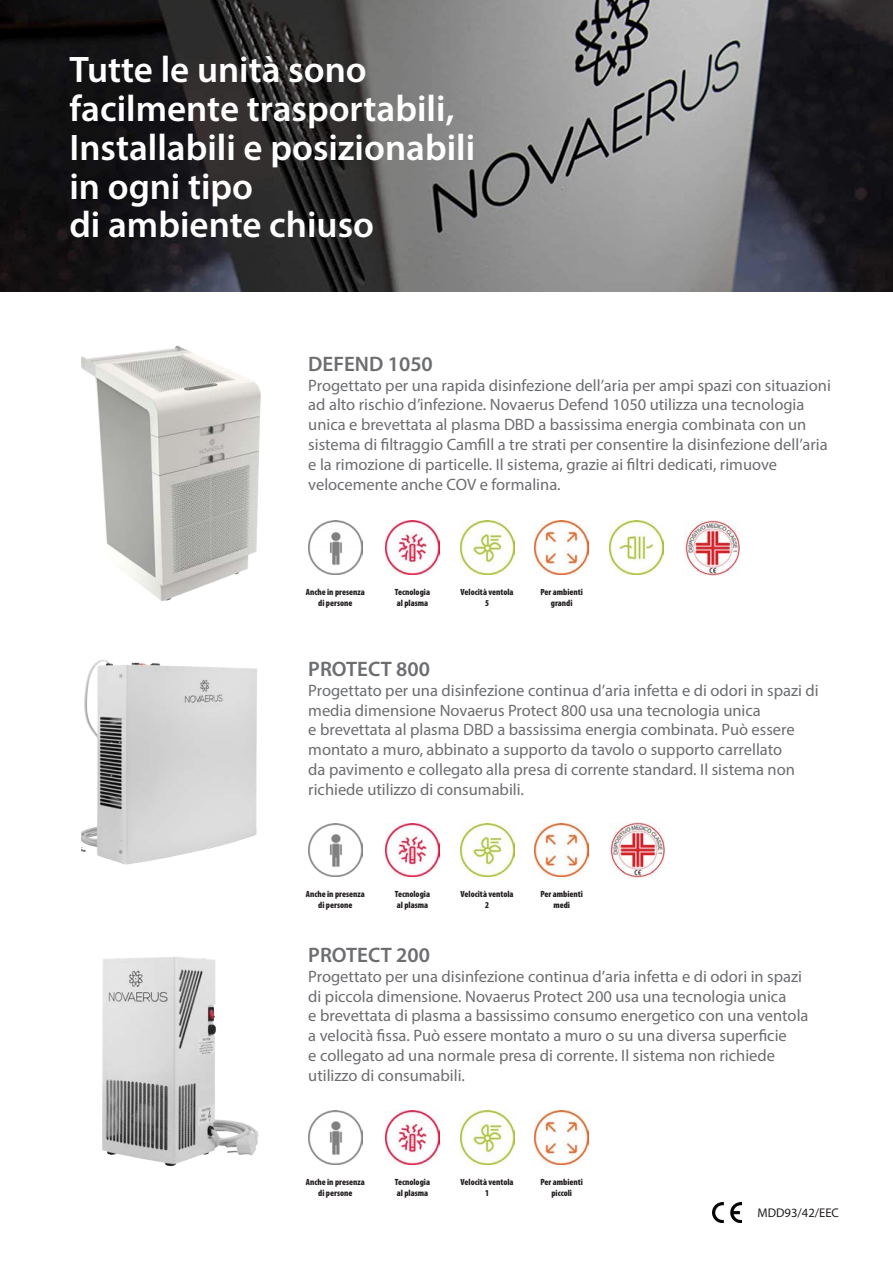
<style>
.page{position:relative;width:893px;height:1263px;background:#fff}
.page>*{position:absolute;margin:0;border:0;box-sizing:border-box;transform-origin:0 0}
.t1{font:600 37.05px/38.8px "Myriad Pro";color:#fff}
.t2{font:600 21px "Myriad Pro";color:#6c6d70}
.t3{font:16.5px/19.8px "Myriad Pro";color:#6c6d70}
.t4{font:12.6px "Myriad Pro";color:#231f20}
.t5{font:900 condensed 9px/10.8px "Myriad Pro";color:#231f20;text-align:center}
</style>
<div class="page">
<img style="left:0;top:0;width:893px;height:291px">
<img style="left:102px;top:957px;width:157px;height:210px">
<img style="left:81px;top:659px;width:176px;height:206px">
<img style="left:81px;top:345px;width:180px;height:256px">
<img style="left:308px;top:521px;width:54px;height:54px">
<img style="left:308px;top:823px;width:54px;height:54px">
<img style="left:308px;top:1111px;width:54px;height:53px">
<img style="left:684px;top:520px;width:56px;height:55px">
<img style="left:609px;top:822px;width:56px;height:56px">
<img style="left:385px;top:521px;width:54px;height:54px">
<img style="left:385px;top:823px;width:54px;height:54px">
<img style="left:385px;top:1111px;width:54px;height:53px">
<img style="left:460px;top:521px;width:54px;height:54px">
<img style="left:460px;top:823px;width:54px;height:54px">
<img style="left:460px;top:1111px;width:54px;height:53px">
<img style="left:535px;top:521px;width:54px;height:54px">
<img style="left:535px;top:823px;width:54px;height:54px">
<img style="left:535px;top:1111px;width:54px;height:53px">
<img style="left:609px;top:521px;width:54px;height:54px">
<img style="left:323px;top:529px;width:24px;height:38px">
<img style="left:323px;top:831px;width:24px;height:38px">
<img style="left:323px;top:1119px;width:24px;height:38px">
<img style="left:712px;top:1202px;width:29px;height:21px">
<h1 class="t1" style="left:69px;top:49px;width:407px">Tutte le unità sono facilmente trasportabili,<br>Installabili e posizionabili in ogni tipo<br>di ambiente chiuso</h1>
<p class="t2" style="left:308px;top:350px;width:126px">DEFEND 1050</p>
<p class="t3" style="left:308px;top:375px;width:524px">Progettato per una rapida disinfezione dell’aria per ampi spazi con situazioni ad alto rischio d’infezione. Novaerus Defend 1050 utilizza una tecnologia unica e brevettata al plasma DBD a bassissima energia combinata con un sistema di filtraggio Camfill a tre strati per consentire la disinfezione dell’aria e la rimozione di particelle. Il sistema, grazie ai filtri dedicati, rimuove velocemente anche COV e formalina.</p>
<p class="t5" style="left:306px;top:587px;width:60px">Anche in presenza di persone</p>
<p class="t5" style="left:395px;top:587px;width:37px;text-align:left">Tecnologia al plasma</p>
<p class="t5" style="left:461px;top:587px;width:55px">Velocità ventola<br>5</p>
<p class="t5" style="left:540px;top:587px;width:44px">Per ambienti grandi</p>
<p class="t2" style="left:308px;top:655px;width:123px">PROTECT 800</p>
<p class="t3" style="left:308px;top:680px;width:512px">Progettato per una disinfezione continua d’aria infetta e di odori in spazi di media dimensione Novaerus Protect 800 usa una tecnologia unica<br>e brevettata al plasma DBD a bassissima energia combinata. Può essere montato a muro, abbinato a supporto da tavolo o supporto carrellato<br>da pavimento e collegato alla presa di corrente standard. Il sistema non richiede utilizzo di consumabili.</p>
<p class="t5" style="left:306px;top:889px;width:60px">Anche in presenza di persone</p>
<p class="t5" style="left:395px;top:889px;width:37px;text-align:left">Tecnologia al plasma</p>
<p class="t5" style="left:461px;top:889px;width:55px">Velocità ventola<br>2</p>
<p class="t5" style="left:540px;top:889px;width:44px">Per ambienti medi</p>
<p class="t2" style="left:308px;top:941px;width:123px">PROTECT 200</p>
<p class="t3" style="left:308px;top:966px;width:502px">Progettato per una disinfezione continua d’aria infetta e di odori in spazi di piccola dimensione. Novaerus Protect 200 usa una tecnologia unica<br>e brevettata di plasma a bassissimo consumo energetico con una ventola a velocità fissa. Può essere montato a muro o su una diversa superficie<br>e collegato ad una normale presa di corrente. Il sistema non richiede utilizzo di consumabili.</p>
<p class="t5" style="left:306px;top:1176px;width:60px">Anche in presenza di persone</p>
<p class="t5" style="left:395px;top:1176px;width:37px;text-align:left">Tecnologia al plasma</p>
<p class="t5" style="left:461px;top:1176px;width:55px">Velocità ventola<br>1</p>
<p class="t5" style="left:540px;top:1176px;width:44px">Per ambienti piccoli</p>
<p class="t4" style="left:758px;top:1205px;width:83px">MDD93/42/EEC</p>
</div>
